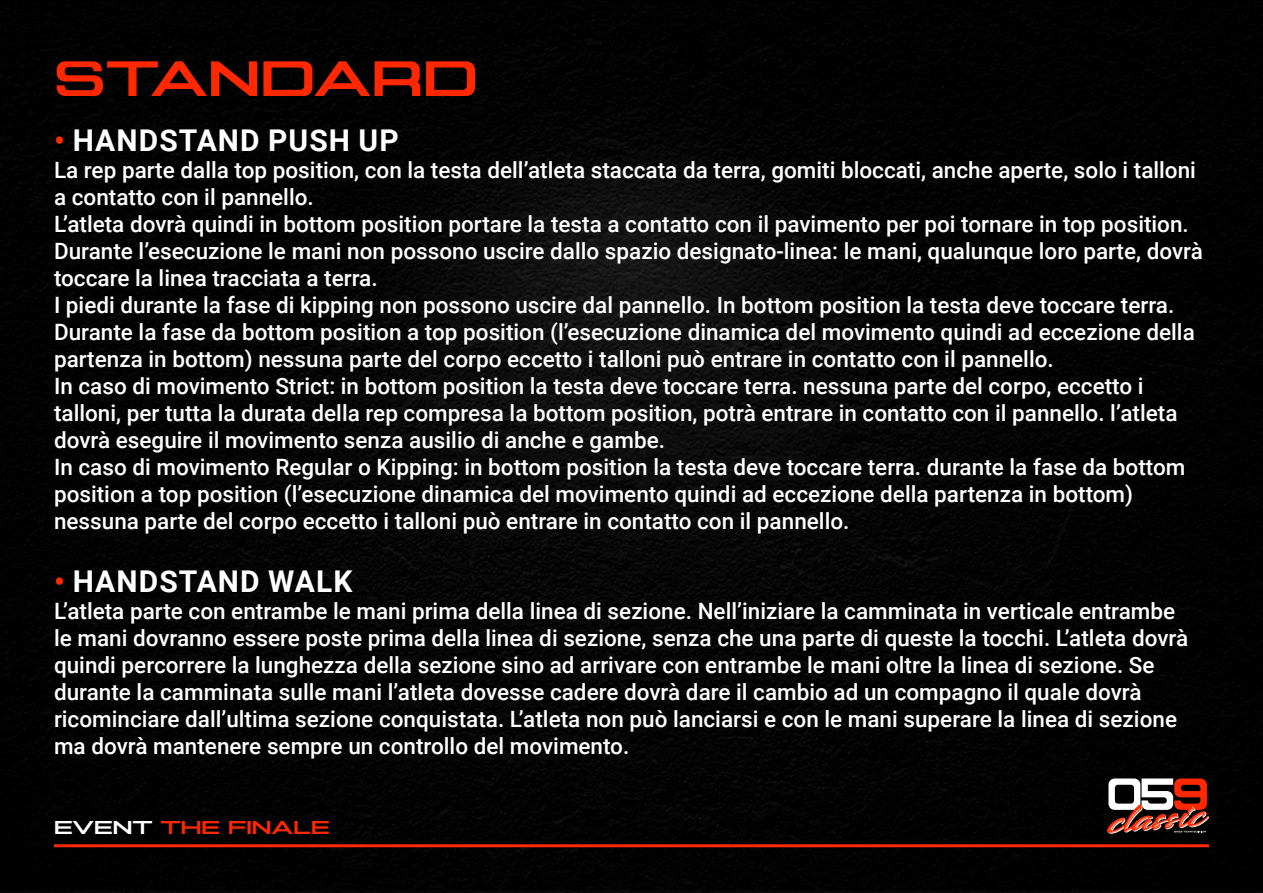
<style>
.page{position:relative;width:1263px;height:893px;background:#fff}
.page>*{position:absolute;margin:0;border:0;box-sizing:border-box;transform-origin:0 0}
.t1{font:700 52.5px "Akrux";color:#ff2800}
.t2{font:700 30px "Roboto";letter-spacing:.035em;color:#fff}
.t3{font:500 22.5px/27px "Roboto";color:#fff}
.t4{font:700 19.65px "Akrux";color:#ff2800}
.s1{color:#ff2800}
.s2{color:#fff}
</style>
<div class="page">
<img style="left:0;top:0;width:1263px;height:893px">
<hr style="left:54px;top:844px;width:1155px;height:3px;background:#ff2800">
<svg style="left:1107px;top:778px;width:102px;height:56px"></svg>
<h1 class="t1" style="left:54px;top:48px;width:425px">STANDARD</h1>
<h2 class="t2" style="left:54px;top:120px;width:346px"><span class="s1">•</span> HANDSTAND PUSH UP</h2>
<p class="t3" style="left:54px;top:156px;width:1150px">La rep parte dalla top position, con la testa dell’atleta staccata da terra, gomiti bloccati, anche aperte, solo i talloni a contatto con il pannello.<br>L’atleta dovrà quindi in bottom position portare la testa a contatto con il pavimento per poi tornare in top position.<br>Durante l’esecuzione le mani non possono uscire dallo spazio designato-linea: le mani, qualunque loro parte, dovrà toccare la linea tracciata a terra.<br>I piedi durante la fase di kipping non possono uscire dal pannello. In bottom position la testa deve toccare terra.<br>Durante la fase da bottom position a top position (l’esecuzione dinamica del movimento quindi ad eccezione della partenza in bottom) nessuna parte del corpo eccetto i talloni può entrare in contatto con il pannello.<br>In caso di movimento Strict: in bottom position la testa deve toccare terra. nessuna parte del corpo, eccetto i talloni, per tutta la durata della rep compresa la bottom position, potrà entrare in contatto con il pannello. l’atleta dovrà eseguire il movimento senza ausilio di anche e gambe.<br>In caso di movimento Regular o Kipping: in bottom position la testa deve toccare terra. durante la fase da bottom position a top position (l’esecuzione dinamica del movimento quindi ad eccezione della partenza in bottom) nessuna parte del corpo eccetto i talloni può entrare in contatto con il pannello.</p>
<h2 class="t2" style="left:54px;top:561px;width:300px"><span class="s1">•</span> HANDSTAND WALK</h2>
<p class="t3" style="left:54px;top:597px;width:1136px">L’atleta parte con entrambe le mani prima della linea di sezione. Nell’iniziare la camminata in verticale entrambe le mani dovranno essere poste prima della linea di sezione, senza che una parte di queste la tocchi. L’atleta dovrà quindi percorrere la lunghezza della sezione sino ad arrivare con entrambe le mani oltre la linea di sezione. Se durante la camminata sulle mani l’atleta dovesse cadere dovrà dare il cambio ad un compagno il quale dovrà ricominciare dall’ultima sezione conquistata. L’atleta non può lanciarsi e con le mani superare la linea di sezione ma dovrà mantenere sempre un controllo del movimento.</p>
<p class="t4" style="left:54px;top:816px;width:277px"><span class="s2">EVENT</span> THE FINALE</p>
</div>
